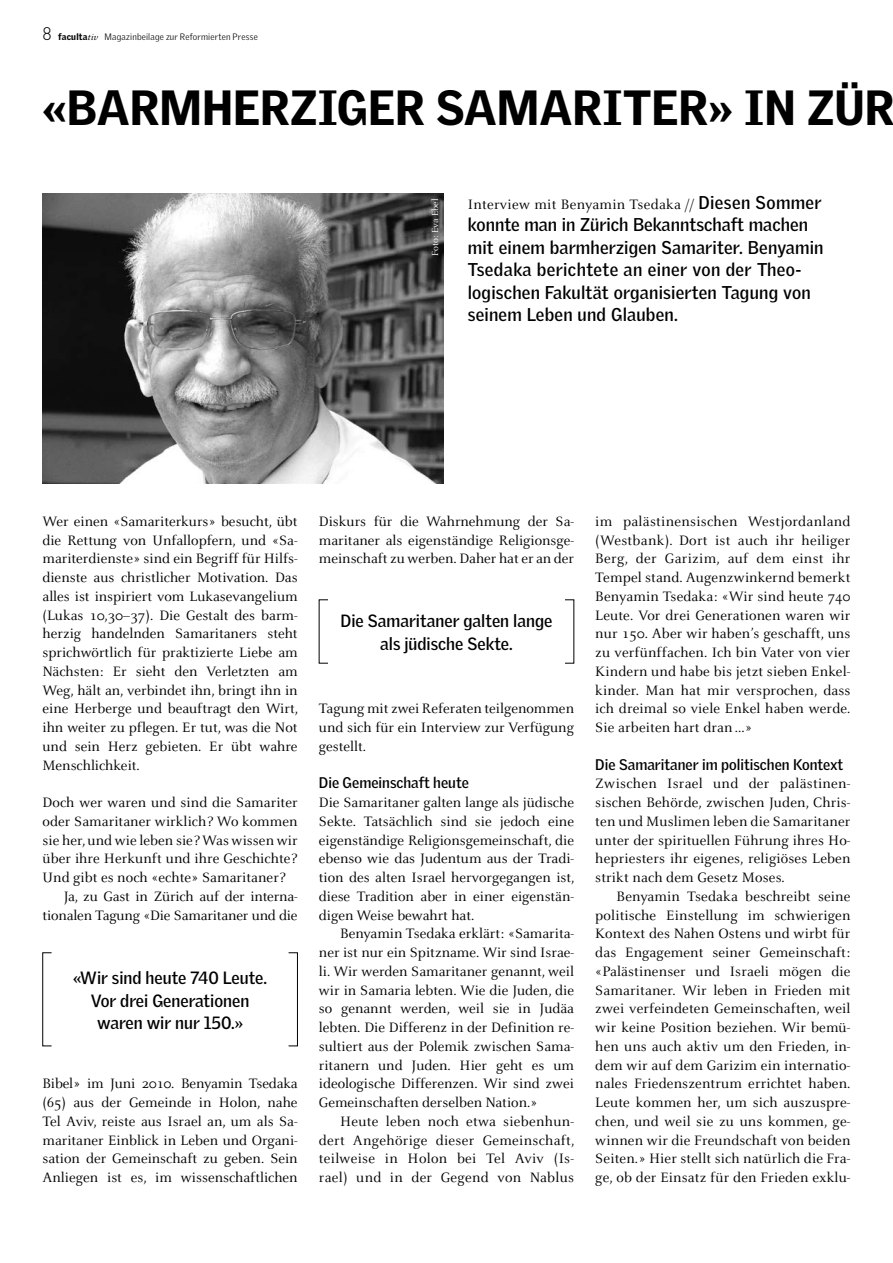
<style>
.page{position:relative;width:893px;height:1263px;background:#fff}
.page>*{position:absolute;margin:0;border:0;box-sizing:border-box;transform-origin:0 0}
.t1{font:900 48px "Griffith Gothic";color:#000}
.t2{font:700 18px/22.5px "Griffith Gothic";letter-spacing:.01em;color:#000}
.t3{font:700 17.25px/22.5px "Griffith Gothic";color:#000;text-align:center}
.t4{font:15px/18.8px "Celeste";color:#000;text-align:justify}
.t5{font:700 15px "Griffith Gothic";color:#000}
.t6{font:15px "Celeste";letter-spacing:.02em;color:#000}
.t7{font:9.75px "Celeste";color:#fff}
.t8{font:300 9px "Griffith Gothic";letter-spacing:.02em;color:#000}
.s1{font-family:"DI Nref";font-size:18px}
.s2{font-weight:900}
.s3{font-family:"Sabon LT";font-weight:400;font-style:italic}
.s4{font-family:"Griffith Gothic";font-weight:700;font-size:18px}
</style>
<div class="page">
<div style="left:288px;top:952px;width:10px;height:94px;border:1px solid #000"></div>
<img style="left:43px;top:194px;width:400px;height:289px">
<p class="t8" style="left:43px;top:31px;width:217px"><span class="s1">8</span> <span class="s2">FACULTA</span><span class="s3">tiv</span> Magazinbeilage zur Reformierten Presse</p>
<h1 class="t1" style="left:43px;top:79px;width:854px">«BARMHERZIGER SAMARITER» IN ZÜR</h1>
<p class="t7" style="left:430px;top:256px;width:58px;rotate:-90deg">Foto: Eva Ebel</p>
<p class="t6" style="left:468px;top:196px;width:355px">Interview mit Benyamin Tsedaka // <span class="s4">Diesen Sommer</span></p>
<p class="t2" style="left:468px;top:213px;width:357px">konnte man in Zürich Bekanntschaft machen mit einem barmherzigen Samariter. Benyamin Tsedaka berichtete an einer von der Theo&shy;logischen Fakultät organisierten Tagung von seinem Leben und Glauben.</p>
<p class="t4" style="left:43px;top:512px;width:257px">Wer einen «Samariterkurs» besucht, übt die Rettung von Unfallopfern, und «Sa&shy;mariterdienste» sind ein Begriff für Hilfs&shy;dienste aus christlicher Motivation. Das alles ist inspiriert vom Lukasevangelium (Lukas 10,30–37). Die Gestalt des barm&shy;herzig handelnden Samaritaners steht sprichwörtlich für praktizierte Liebe am Nächsten: Er sieht den Verletzten am Weg, hält an, verbindet ihn, bringt ihn in eine Herberge und beauftragt den Wirt, ihn weiter zu pflegen. Er tut, was die Not und sein Herz gebieten. Er übt wahre Menschlichkeit.</p>
<p class="t4" style="left:43px;top:793px;width:257px">Doch wer waren und sind die Samariter</p>
<p class="t4" style="left:43px;top:812px;width:257px">oder Samaritaner wirklich? Wo kommen</p>
<p class="t4" style="left:43px;top:831px;width:257px">sie her, und wie leben sie? Was wissen wir</p>
<p class="t4" style="left:43px;top:850px;width:257px">über ihre Herkunft und ihre Geschichte?</p>
<p class="t4" style="left:43px;top:868px;width:245px">Und gibt es noch «echte» Samaritaner?</p>
<p class="t4" style="left:64px;top:887px;width:235px">Ja, zu Gast in Zürich auf der interna-</p>
<p class="t4" style="left:43px;top:906px;width:257px">tionalen Tagung «Die Samaritaner und die</p>
<p class="t3" style="left:73px;top:966px;width:196px">«Wir sind heute 740 Leute.<br>Vor drei Generationen waren wir nur 150.»</p>
<p class="t4" style="left:43px;top:1075px;width:257px">Bibel» im Juni 2010. Benyamin Tsedaka (65) aus der Gemeinde in Holon, nahe Tel Aviv, reiste aus Israel an, um als Sa&shy;maritaner Einblick in Leben und Organi&shy;sation der Gemeinschaft zu geben. Sein Anliegen ist es, im wissenschaftlichen</p>
<p class="t4" style="left:319px;top:512px;width:257px">Diskurs für die Wahrnehmung der Sa&shy;maritaner als eigenständige Religionsge&shy;meinschaft zu werben. Daher hat er an der</p>
<p class="t3" style="left:341px;top:610px;width:213px">Die Samaritaner galten lange als jüdische Sekte.</p>
<p class="t4" style="left:319px;top:700px;width:257px">Tagung mit zwei Referaten teilgenommen und sich für ein Interview zur Verfügung gestellt.</p>
<p class="t5" style="left:319px;top:774px;width:152px">Die Gemeinschaft heute</p>
<p class="t4" style="left:319px;top:793px;width:257px">Die Samaritaner galten lange als jüdische Sekte. Tatsächlich sind sie jedoch eine eigenständige Religionsgemeinschaft, die ebenso wie das Judentum aus der Tradi&shy;tion des alten Israel hervorgegangen ist, diese Tradition aber in einer eigenstän&shy;digen Weise bewahrt hat.</p>
<p class="t4" style="left:319px;top:925px;width:257px;text-indent:21px">Benyamin Tsedaka erklärt: «Samarita&shy;ner ist nur ein Spitzname. Wir sind Israe&shy;li. Wir werden Samaritaner genannt, weil wir in Samaria lebten. Wie die Juden, die so genannt werden, weil sie in Judäa lebten. Die Differenz in der Definition re&shy;sultiert aus der Polemik zwischen Sama&shy;ritanern und Juden. Hier geht es um ideologische Differenzen. Wir sind zwei Gemeinschaften derselben Nation.»</p>
<p class="t4" style="left:319px;top:1112px;width:257px;text-indent:21px">Heute leben noch etwa siebenhun&shy;dert Angehörige dieser Gemeinschaft, teilweise in Holon bei Tel Aviv (Is&shy;rael) und in der Gegend von Nablus</p>
<p class="t4" style="left:595px;top:512px;width:257px">im palästinensischen Westjordanland (Westbank). Dort ist auch ihr heiliger Berg, der Garizim, auf dem einst ihr Tempel stand. Augenzwinkernd bemerkt Benyamin Tsedaka: «Wir sind heute 740<br>Leute. Vor drei Generationen waren wir nur 150. Aber wir haben’s geschafft, uns zu verfünffachen. Ich bin Vater von vier Kindern und habe bis jetzt sieben Enkel&shy;kinder. Man hat mir versprochen, dass ich dreimal so viele Enkel haben werde.<br>Sie arbeiten hart dran ...»</p>
<p class="t5" style="left:595px;top:755px;width:249px">Die Samaritaner im politischen Kontext</p>
<p class="t4" style="left:595px;top:775px;width:257px">Zwischen Israel und der palästinen&shy;sischen Behörde, zwischen Juden, Chris&shy;ten und Muslimen leben die Samaritaner unter der spirituellen Führung ihres Ho&shy;hepriesters ihr eigenes, religiöses Leben strikt nach dem Gesetz Moses.</p>
<p class="t4" style="left:595px;top:887px;width:257px;text-indent:21px">Benyamin Tsedaka beschreibt seine politische Einstellung im schwierigen Kontext des Nahen Ostens und wirbt für das Engagement seiner Gemeinschaft: «Palästinenser und Israeli mögen die Samaritaner. Wir leben in Frieden mit zwei verfeindeten Gemeinschaften, weil wir keine Position beziehen. Wir bemü&shy;hen uns auch aktiv um den Frieden, in&shy;dem wir auf dem Garizim ein internatio&shy;nales Friedenszentrum errichtet haben.<br>Leute kommen her, um sich auszuspre&shy;chen, und weil sie zu uns kommen, ge&shy;winnen wir die Freundschaft von beiden Seiten.» Hier stellt sich natürlich die Fra&shy;ge, ob der Einsatz für den Frieden exklu-</p>
</div>
